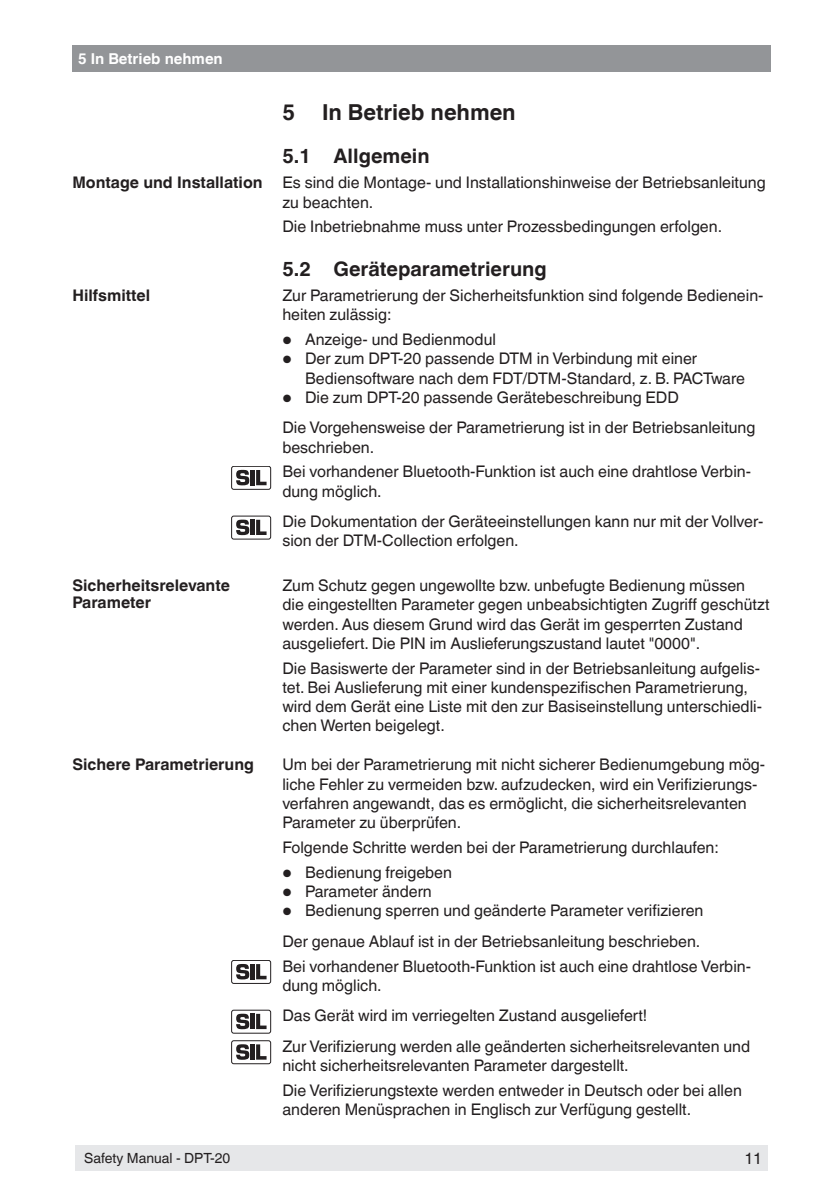
<style>
.page{position:relative;width:840px;height:1191px;background:#fff}
.page>*{position:absolute;margin:0;border:0;box-sizing:border-box;transform-origin:0 0}
.titel_normal{font:700 22px "Helvetica Linotype";color:#231f20}
.titel_2_normal{font:700 20px "Helvetica Linotype";color:#231f20}
.absatz_normal{font:16px/19.2px "Helvetica Linotype";color:#231f20}
.absatz_normal_margin{font:16px/19.2px "Helvetica Linotype";color:#231f20}
.absatz_normal_Abstan{font:16px/19.2px "Helvetica Linotype";color:#231f20}
.marginaltext{font:700 16px/17px "Helvetica Linotype";color:#231f20}
.K1right_Wika{font:700 15px "Helvetica Linotype";color:#fff}
.Fuss_F{font:14px "Helvetica Linotype";color:#231f20}
.s1{font-size:24px}
</style>
<div class="page">
<div style="left:721px;top:1145px;width:46px;height:26px;background:#e6e7e9"></div>
<div style="left:72px;top:45px;width:698px;height:27px;background:#939598"></div>
<div style="left:75px;top:1145px;width:646px;height:26px;background:#e6e7e9"></div>
<div style="left:231px;top:466px;width:40px;height:23px;border:1px solid #231f20;border-radius:2px"></div>
<svg style="left:236px;top:470px;width:13px;height:15px"></svg>
<hr style="left:250px;top:470px;width:4px;height:15px;background:#231f20">
<svg style="left:256px;top:470px;width:10px;height:15px"></svg>
<div style="left:231px;top:516px;width:40px;height:23px;border:1px solid #231f20;border-radius:2px"></div>
<svg style="left:236px;top:519px;width:13px;height:16px"></svg>
<hr style="left:250px;top:520px;width:4px;height:15px;background:#231f20">
<svg style="left:256px;top:520px;width:10px;height:15px"></svg>
<div style="left:231px;top:960px;width:40px;height:23px;border:1px solid #231f20;border-radius:2px"></div>
<svg style="left:236px;top:964px;width:13px;height:15px"></svg>
<hr style="left:250px;top:964px;width:4px;height:15px;background:#231f20">
<svg style="left:256px;top:964px;width:10px;height:15px"></svg>
<div style="left:231px;top:1009px;width:40px;height:24px;border:1px solid #231f20;border-radius:2px"></div>
<svg style="left:236px;top:1013px;width:13px;height:16px"></svg>
<hr style="left:250px;top:1013px;width:4px;height:16px;background:#231f20">
<svg style="left:256px;top:1013px;width:10px;height:16px"></svg>
<div style="left:231px;top:1040px;width:40px;height:24px;border:1px solid #231f20;border-radius:2px"></div>
<svg style="left:236px;top:1044px;width:13px;height:15px"></svg>
<hr style="left:250px;top:1044px;width:4px;height:15px;background:#231f20">
<svg style="left:256px;top:1044px;width:10px;height:15px"></svg>
<p class="K1right_Wika" style="left:78px;top:50px;width:146px">5 In Betrieb nehmen</p>
<p class="marginaltext" style="left:72px;top:174px;width:192px">Montage und Installation</p>
<p class="marginaltext" style="left:72px;top:287px;width:79px">Hilfsmittel</p>
<p class="marginaltext" style="left:72px;top:577px;width:159px">Sicherheitsrelevante<br>Parameter</p>
<p class="marginaltext" style="left:72px;top:756px;width:183px">Sichere Parametrierung</p>
<p class="Fuss_F" style="left:84px;top:1150px;width:147px">Safety Manual - DPT-20</p>
<p class="titel_normal" style="left:282px;top:99px;width:235px">5 In Betrieb nehmen</p>
<p class="titel_2_normal" style="left:282px;top:145px;width:149px">5.1 Allgemein</p>
<p class="absatz_normal" style="left:282px;top:173px;width:484px">Es sind die Montage- und Installationshinweise der Betriebsanleitung zu beachten.</p>
<p class="absatz_normal" style="left:282px;top:217px;width:441px">Die Inbetriebnahme muss unter Prozessbedingungen erfolgen.</p>
<p class="titel_2_normal" style="left:282px;top:258px;width:266px">5.2 Geräteparametrierung</p>
<p class="absatz_normal" style="left:282px;top:286px;width:482px">Zur Parametrierung der Sicherheitsfunktion sind folgende Bedienein&shy;heiten zulässig:</p>
<p class="absatz_normal_margin" style="left:282px;top:330px;width:215px"><span class="s1">•</span> Anzeige- und Bedienmodul</p>
<p class="absatz_normal_margin" style="left:305px;top:349px;width:441px;text-indent:-23px"><span class="s1">•</span> Der zum DPT-20 passende DTM in Verbindung mit einer<br>Bediensoftware nach dem FDT/DTM-Standard, z. B. PACTware</p>
<p class="absatz_normal_margin" style="left:282px;top:388px;width:398px"><span class="s1">•</span> Die zum DPT-20 passende Gerätebeschreibung EDD</p>
<p class="absatz_normal" style="left:282px;top:418px;width:474px">Die Vorgehensweise der Parametrierung ist in der Betriebsanleitung beschrieben.</p>
<p class="absatz_normal_Abstan" style="left:282px;top:462px;width:470px">Bei vorhandener Bluetooth-Funktion ist auch eine drahtlose Verbin&shy;dung möglich.</p>
<p class="absatz_normal_Abstan" style="left:282px;top:512px;width:482px">Die Dokumentation der Geräteeinstellungen kann nur mit der Vollver&shy;sion der DTM-Collection erfolgen.</p>
<p class="absatz_normal_margin" style="left:282px;top:576px;width:488px">Zum Schutz gegen ungewollte bzw. unbefugte Bedienung müssen die eingestellten Parameter gegen unbeabsichtigten Zugriff geschützt werden. Aus diesem Grund wird das Gerät im gesperrten Zustand ausgeliefert. Die PIN im Auslieferungszustand lautet "0000".</p>
<p class="absatz_normal" style="left:282px;top:658px;width:481px">Die Basiswerte der Parameter sind in der Betriebsanleitung aufgelis&shy;tet. Bei Auslieferung mit einer kundenspezifischen Parametrierung, wird dem Gerät eine Liste mit den zur Basiseinstellung unterschiedli&shy;chen Werten beigelegt.</p>
<p class="absatz_normal_margin" style="left:282px;top:755px;width:484px">Um bei der Parametrierung mit nicht sicherer Bedienumgebung mög&shy;liche Fehler zu vermeiden bzw. aufzudecken, wird ein Verifizierungs&shy;verfahren angewandt, das es ermöglicht, die sicherheitsrelevanten Parameter zu überprüfen.</p>
<p class="absatz_normal" style="left:282px;top:837px;width:438px">Folgende Schritte werden bei der Parametrierung durchlaufen:</p>
<p class="absatz_normal_margin" style="left:282px;top:862px;width:171px"><span class="s1">•</span> Bedienung freigeben</p>
<p class="absatz_normal_margin" style="left:282px;top:881px;width:151px"><span class="s1">•</span> Parameter ändern</p>
<p class="absatz_normal_margin" style="left:282px;top:901px;width:422px"><span class="s1">•</span> Bedienung sperren und geänderte Parameter verifizieren</p>
<p class="absatz_normal" style="left:282px;top:931px;width:419px">Der genaue Ablauf ist in der Betriebsanleitung beschrieben.</p>
<p class="absatz_normal_Abstan" style="left:282px;top:956px;width:470px">Bei vorhandener Bluetooth-Funktion ist auch eine drahtlose Verbin&shy;dung möglich.</p>
<p class="absatz_normal_Abstan" style="left:282px;top:1006px;width:366px">Das Gerät wird im verriegelten Zustand ausgeliefert!</p>
<p class="absatz_normal" style="left:282px;top:1036px;width:469px">Zur Verifizierung werden alle geänderten sicherheitsrelevanten und nicht sicherheitsrelevanten Parameter dargestellt.</p>
<p class="absatz_normal_Abstan" style="left:282px;top:1080px;width:460px">Die Verifizierungstexte werden entweder in Deutsch oder bei allen anderen Menüsprachen in Englisch zur Verfügung gestellt.</p>
<p class="absatz_normal_margin" style="left:744px;top:1149px;width:19px">11</p>
</div>
